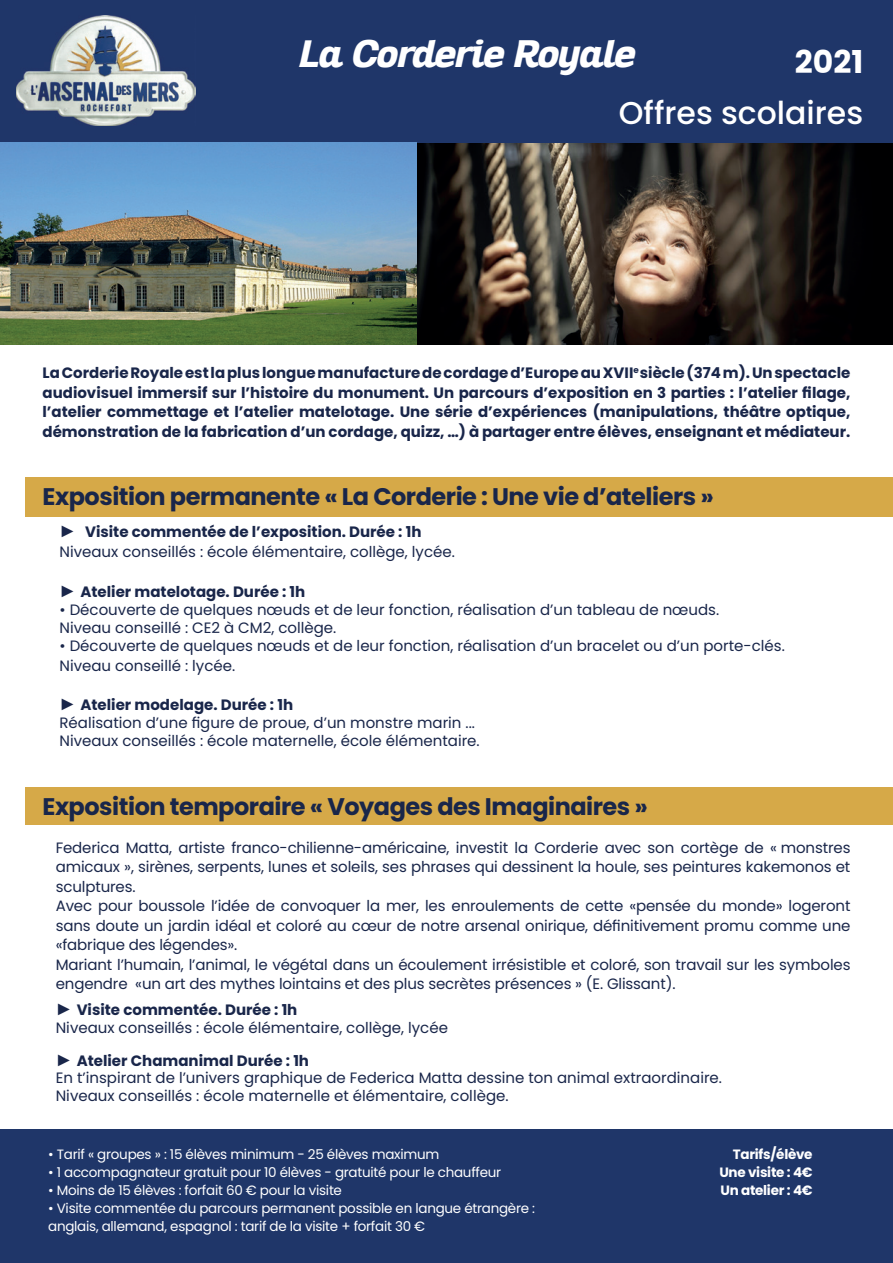
<style>
.page{position:relative;width:893px;height:1263px;background:#fff}
.page>*{position:absolute;margin:0;border:0;box-sizing:border-box;transform-origin:0 0}
.t1{font:italic 800 37.5px "Altair";letter-spacing:-.02em;color:#fff}
.t2{font:500 31.5px "Poppins";color:#fff}
.t3{font:700 31.5px "Poppins";color:#fff}
.t4{font:700 24px "Poppins";letter-spacing:-.02em;color:#19264a}
.t5{font:15px/19.5px "Poppins";letter-spacing:-.01em;color:#19264a}
.t6{font:700 15px/19.5px "Poppins";color:#19264a;text-align:justify}
.t7{font:13.5px/18px "Poppins";letter-spacing:-.02em;color:#fff}
.t8{font:700 13.5px/18px "Poppins";letter-spacing:-.02em;color:#fff;text-align:justify}
.s1{font-family:"Century Gothic";font-weight:700;font-size:16.5px}
.s2{font-weight:700}
.s3{font-family:"Century Gothic";font-size:16.5px}
</style>
<div class="page">
<div style="left:0;top:1129px;width:893px;height:134px;background:#1f3669"></div>
<div style="left:25px;top:477px;width:868px;height:40px;background:#d6a948"></div>
<div style="left:25px;top:787px;width:868px;height:38px;background:#d6a948"></div>
<img style="left:0;top:142px;width:893px;height:202px">
<div style="left:0;top:0;width:893px;height:142px;background:#1f3669"></div>
<img style="left:16px;top:16px;width:180px;height:110px">
<h1 class="t1" style="left:297px;top:29px;width:339px">La Corderie Royale</h1>
<h2 class="t3" style="left:795px;top:43px;width:70px">2021</h2>
<h2 class="t2" style="left:619px;top:95px;width:246px">Offres scolaires</h2>
<p class="t6" style="left:43px;top:363px;width:809px">La Corderie Royale est la plus longue manufacture de cordage d’Europe au XVII<sup>e</sup> siècle (374 m). Un spectacle audiovisuel immersif sur l’histoire du monument. Un parcours d’exposition en 3 parties : l’atelier filage, l’atelier commettage et l’atelier matelotage. Une série d’expériences (manipulations, théâtre optique, démonstration de la fabrication d’un cordage, quizz, …) à partager entre élèves, enseignant et médiateur.</p>
<h3 class="t4" style="left:43px;top:483px;width:672px">Exposition permanente « La Corderie : Une vie d’ateliers »</h3>
<p class="t5" style="left:60px;top:522px;width:397px"><span class="s1">►</span> <span class="s2">Visite commentée de l’exposition. Durée : 1h<br></span>Niveaux conseillés : école élémentaire, collège, lycée.</p>
<p class="t6" style="left:60px;top:582px;width:247px"><span class="s3">►</span> Atelier matelotage. Durée : 1h</p>
<p class="t5" style="left:60px;top:601px;width:661px;line-height:18px">• Découverte de quelques nœuds et de leur fonction, réalisation d’un tableau de nœuds.<br>Niveau conseillé : CE2 à CM2, collège.</p>
<p class="t5" style="left:60px;top:636px;width:727px">• Découverte de quelques nœuds et de leur fonction, réalisation d’un bracelet ou d’un porte-clés.<br>Niveau conseillé : lycée.</p>
<p class="t5" style="left:60px;top:696px;width:422px;line-height:18px"><span class="s1">►</span> <span class="s2">Atelier modelage. Durée : 1h<br></span>Réalisation d’une figure de proue, d’un monstre marin ...<br>Niveaux conseillés : école maternelle, école élémentaire.</p>
<h3 class="t4" style="left:43px;top:792px;width:607px">Exposition temporaire « Voyages des Imaginaires »</h3>
<p class="t5" style="left:56px;top:838px;width:796px">Federica Matta, artiste franco-chilienne-américaine, investit la Corderie avec son cortège de « monstres amicaux », sirènes, serpents, lunes et soleils, ses phrases qui dessinent la houle, ses peintures kakemonos et sculptures.<br>Avec pour boussole l’idée de convoquer la mer, les enroulements de cette «pensée du monde» logeront sans doute un jardin idéal et coloré au cœur de notre arsenal onirique, définitivement promu comme une «fabrique des légendes».<br>Mariant l’humain, l’animal, le végétal dans un écoulement irrésistible et coloré, son travail sur les symboles engendre «un art des mythes lointains et des plus secrètes présences » (E. Glissant).</p>
<p class="t5" style="left:56px;top:1001px;width:394px;line-height:18px"><span class="s1">►</span> <span class="s2">Visite commentée. Durée : 1h<br></span>Niveaux conseillés : école élémentaire, collège, lycée</p>
<p class="t5" style="left:56px;top:1053px;width:668px;line-height:16.5px"><span class="s1">►</span> <span class="s2">Atelier Chamanimal Durée : 1h<br></span>En t’inspirant de l’univers graphique de Federica Matta dessine ton animal extraordinaire.</p>
<p class="t5" style="left:56px;top:1086px;width:454px">Niveaux conseillés : école maternelle et élémentaire, collège.</p>
<p class="t7" style="left:48px;top:1145px;width:393px">• Tarif « groupes » : 15 élèves minimum - 25 élèves maximum</p>
<p class="t7" style="left:48px;top:1163px;width:454px">• 1 accompagnateur gratuit pour 10 élèves - gratuité pour le chauffeur</p>
<p class="t7" style="left:48px;top:1181px;width:295px">• Moins de 15 élèves : forfait 60 € pour la visite</p>
<p class="t7" style="left:48px;top:1199px;width:488px">• Visite commentée du parcours permanent possible en langue étrangère : anglais, allemand, espagnol : tarif de la visite + forfait 30 €</p>
<p class="t8" style="left:719px;top:1145px;width:95px;text-indent:13px">Tarifs/élève Une visite : 4€ Un atelier : 4€</p>
</div>
